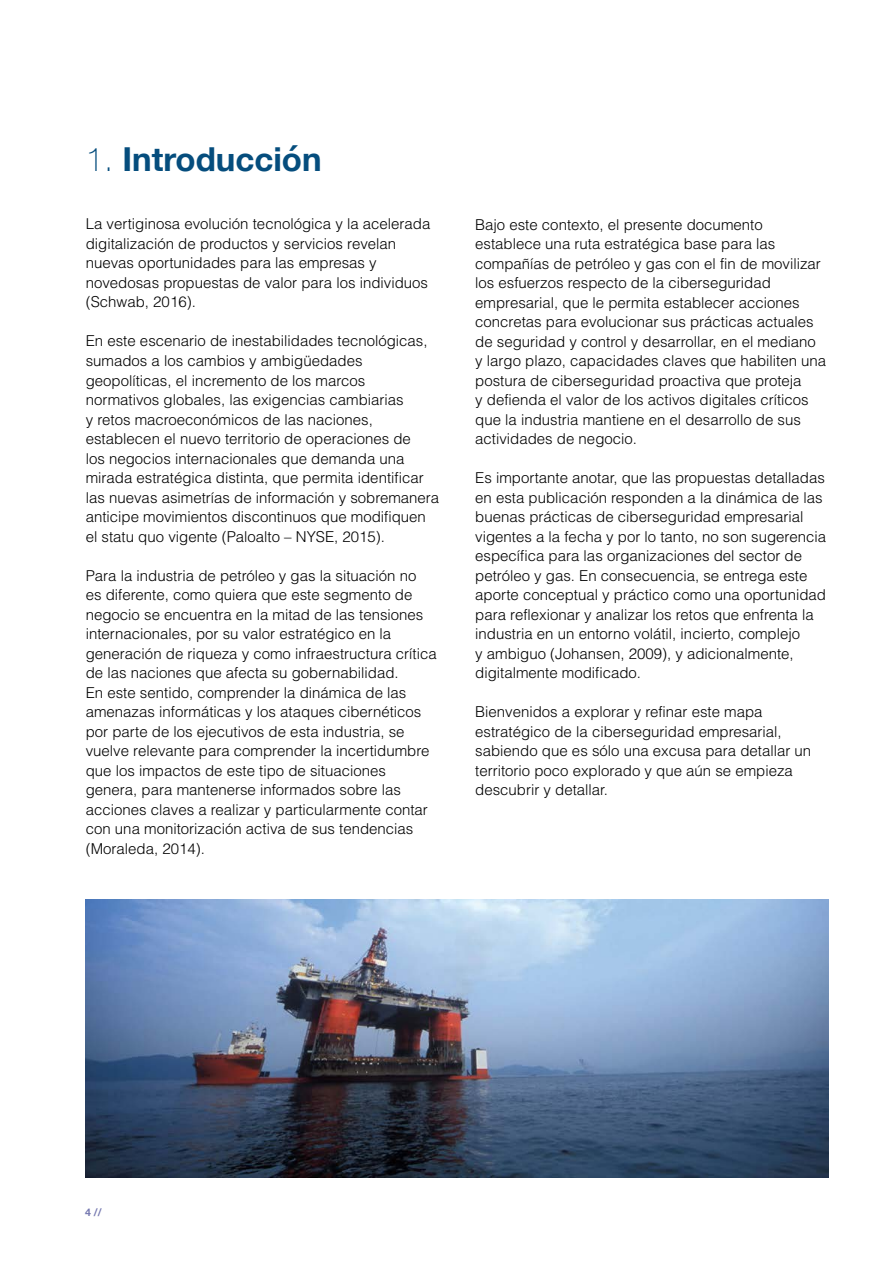
<style>
.page{position:relative;width:893px;height:1263px;background:#fff}
.page>*{position:absolute;margin:0;border:0;box-sizing:border-box;transform-origin:0 0}
.t1{font:700 33px "Helvetica Neue";color:#054d7d}
.t2{font:300 15px/19.5px "Helvetica LT Std";color:#000}
.t3{font:700 10.5px "Helvetica Neue";color:#7578b0}
.s1{font-weight:100}
</style>
<div class="page">
<img style="left:86px;top:900px;width:742px;height:278px">
<h1 class="t1" style="left:86px;top:133px;width:237px"><span class="s1">1.</span> Introducción</h1>
<p class="t2" style="left:86px;top:214px;width:346px">La vertiginosa evolución tecnológica y la acelerada digitalización de productos y servicios revelan nuevas oportunidades para las empresas y novedosas propuestas de valor para los individuos (Schwab, 2016).</p>
<p class="t2" style="left:86px;top:331px;width:355px">En este escenario de inestabilidades tecnológicas, sumados a los cambios y ambigüedades geopolíticas, el incremento de los marcos normativos globales, las exigencias cambiarias<br>y retos macroeconómicos de las naciones, establecen el nuevo territorio de operaciones de<br>los negocios internacionales que demanda una mirada estratégica distinta, que permita identificar las nuevas asimetrías de información y sobremanera anticipe movimientos discontinuos que modifiquen el statu quo vigente (Paloalto – NYSE, 2015).</p>
<p class="t2" style="left:86px;top:565px;width:352px">Para la industria de petróleo y gas la situación no<br>es diferente, como quiera que este segmento de negocio se encuentra en la mitad de las tensiones internacionales, por su valor estratégico en la generación de riqueza y como infraestructura crítica de las naciones que afecta su gobernabilidad.<br>En este sentido, comprender la dinámica de las amenazas informáticas y los ataques cibernéticos por parte de los ejecutivos de esta industria, se vuelve relevante para comprender la incertidumbre que los impactos de este tipo de situaciones genera, para mantenerse informados sobre las acciones claves a realizar y particularmente contar con una monitorización activa de sus tendencias (Moraleda, 2014).</p>
<p class="t2" style="left:475px;top:214px;width:352px">Bajo este contexto, el presente documento establece una ruta estratégica base para las compañías de petróleo y gas con el fin de movilizar los esfuerzos respecto de la ciberseguridad empresarial, que le permita establecer acciones concretas para evolucionar sus prácticas actuales de seguridad y control y desarrollar, en el mediano y largo plazo, capacidades claves que habiliten una postura de ciberseguridad proactiva que proteja<br>y defienda el valor de los activos digitales críticos que la industria mantiene en el desarrollo de sus actividades de negocio.</p>
<p class="t2" style="left:475px;top:468px;width:352px">Es importante anotar, que las propuestas detalladas en esta publicación responden a la dinámica de las buenas prácticas de ciberseguridad empresarial vigentes a la fecha y por lo tanto, no son sugerencia específica para las organizaciones del sector de petróleo y gas. En consecuencia, se entrega este aporte conceptual y práctico como una oportunidad para reflexionar y analizar los retos que enfrenta la industria en un entorno volátil, incierto, complejo<br>y ambiguo (Johansen, 2009), y adicionalmente, digitalmente modificado.</p>
<p class="t2" style="left:475px;top:702px;width:337px">Bienvenidos a explorar y refinar este mapa estratégico de la ciberseguridad empresarial, sabiendo que es sólo una excusa para detallar un territorio poco explorado y que aún se empieza descubrir y detallar.</p>
<p class="t3" style="left:85px;top:1204px;width:18px">4 //</p>
</div>
